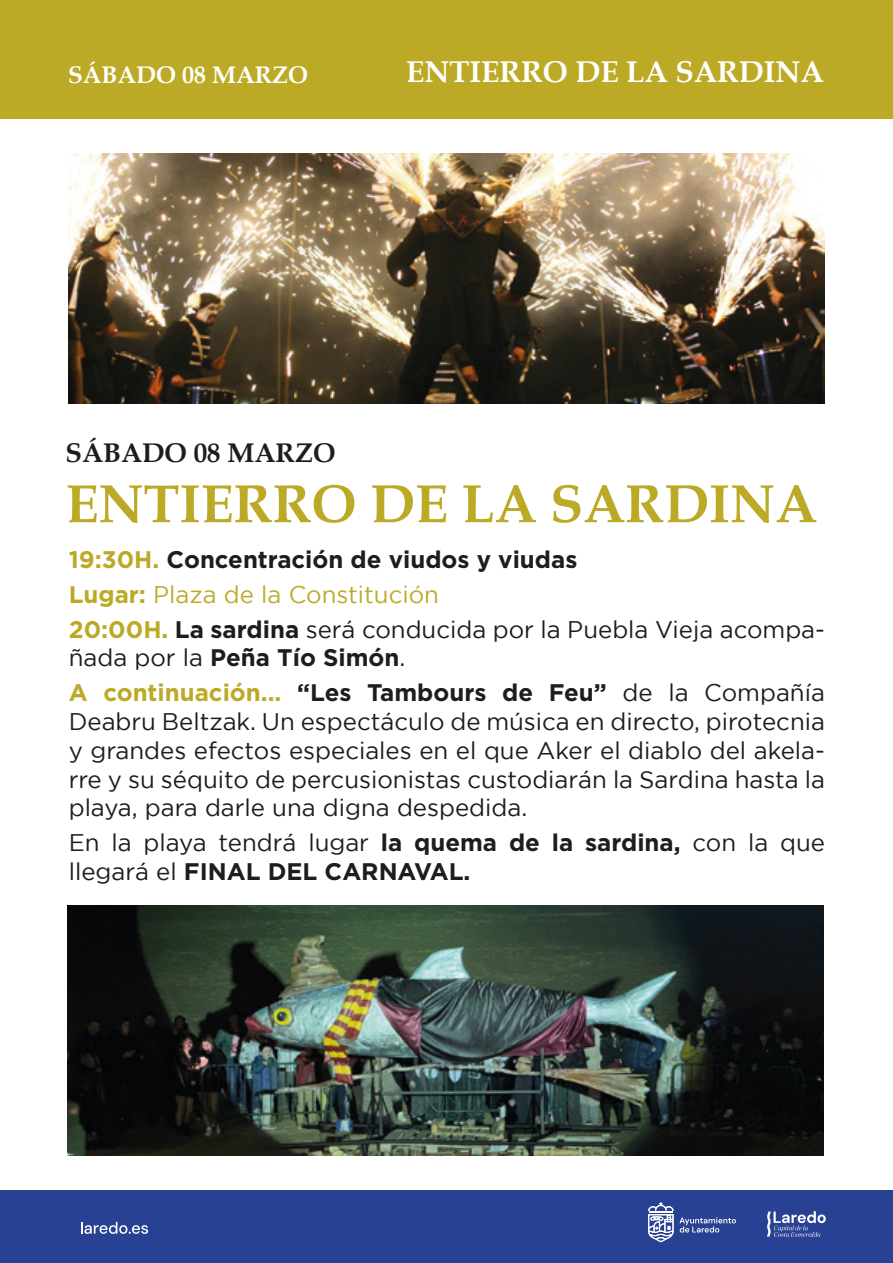
<style>
.page{position:relative;width:893px;height:1263px;background:#fff}
.page>*{position:absolute;margin:0;border:0;box-sizing:border-box;transform-origin:0 0}
.t1{font:700 54px "Book Antiqua";color:#bcaa27}
.t2{font:700 30px "Book Antiqua";color:#fff}
.t3{font:700 27px "Book Antiqua";color:#1d1d1b}
.t4{font:24px/28.8px "Gotham";color:#1d1d1b;text-align:justify}
.t5{font:700 24px/34.8px "Gotham";color:#1d1d1b}
.t6{font:700 24px "Book Antiqua";color:#fff}
.s1{color:#bcaa27}
.s2{font-weight:400;color:#bcaa27}
.s3{font-weight:400}
.s4{font-weight:700}
</style>
<div class="page">
<img style="left:67px;top:906px;width:756px;height:249px">
<img style="left:69px;top:154px;width:755px;height:250px">
<div style="left:0;top:0;width:893px;height:118px;background:#bcaa27"></div>
<div style="left:0;top:1190px;width:893px;height:73px;background:#294193"></div>
<svg style="left:81px;top:1222px;width:67px;height:12px"></svg>
<svg style="left:767px;top:1211px;width:59px;height:26px"></svg>
<svg style="left:648px;top:1202px;width:88px;height:40px"></svg>
<p class="t6" style="left:68px;top:59px;width:241px">SÁBADO 08 MARZO</p>
<p class="t2" style="left:406px;top:51px;width:419px">ENTIERRO DE LA SARDINA</p>
<p class="t3" style="left:66px;top:434px;width:272px">SÁBADO 08 MARZO</p>
<h1 class="t1" style="left:66px;top:467px;width:753px">ENTIERRO DE LA SARDINA</h1>
<p class="t5" style="left:69px;top:541px;width:758px"><span class="s1">19:30H.</span> Concentración de viudos y viudas<br><span class="s1">Lugar:</span> <span class="s2">Plaza de la Constitución<br></span><span class="s1">20:00H.</span> La sardina <span class="s3">será conducida por la Puebla Vieja acompa-</span></p>
<p class="t5" style="left:69px;top:640px;width:758px"><span class="s3">ñada por la</span> Peña Tío Simón<span class="s3">.<br></span><span class="s1">A continuación...</span> “Les Tambours de Feu” <span class="s3">de la Compañía</span></p>
<p class="t4" style="left:69px;top:707px;width:758px">Deabru Beltzak. Un espectáculo de música en directo, pirotecnia y grandes efectos especiales en el que Aker el diablo del akela&shy;rre y su séquito de percusionistas custodiarán la Sardina hasta la playa, para darle una digna despedida.</p>
<p class="t4" style="left:69px;top:828px;width:758px">En la playa tendrá lugar <span class="s4">la quema de la sardina,</span> con la que llegará el <span class="s4">FINAL DEL CARNAVAL.</span></p>
</div>
